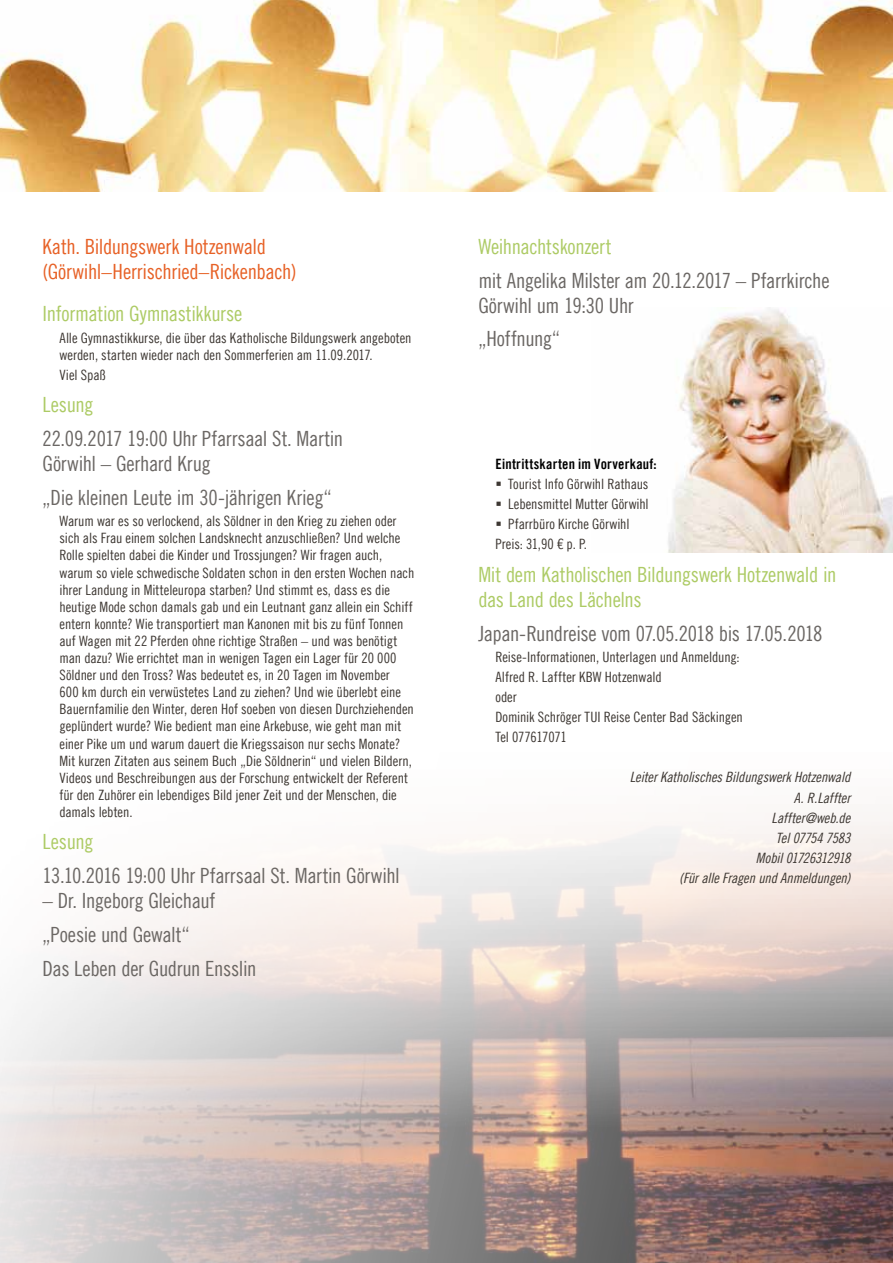
<style>
.page{position:relative;width:893px;height:1263px;background:#fff}
.page>*{position:absolute;margin:0;border:0;box-sizing:border-box;transform-origin:0 0}
.t1{font:21px/25.2px "Trade Gothic LT Com Cn 18";letter-spacing:-.015em;color:#6b6764}
.t2{font:21px/25.2px "Trade Gothic LT Com Cn 18";letter-spacing:-.015em;color:#adcb65}
.t3{font:21px/25.2px "Trade Gothic LT Com Cn 18";letter-spacing:-.015em;color:#e76126}
.t4{font:14.25px/17.1px "Trade Gothic LT Com Cn 18";letter-spacing:-.005em;color:#3d3732}
.t5{font:14.25px/20.1px "Trade Gothic LT Com Cn 18 Obl";letter-spacing:-.01em;color:#3d3732;text-align:right}
.t6{font:14.25px "Trade Gothic LT Com Bd Cn 20";letter-spacing:.02em;color:#000}
</style>
<div class="page">
<img style="left:0;top:815px;width:893px;height:448px">
<img style="left:668px;top:307px;width:225px;height:246px">
<img style="left:0;top:0;width:893px;height:191px">
<hr style="left:892px;top:553px;width:1px;height:68px;background:#adcb65">
<h1 class="t3" style="left:43px;top:234px;width:256px">Kath. Bildungswerk Hotzenwald (Görwihl–Herrischried–Rickenbach)</h1>
<h1 class="t2" style="left:43px;top:301px;width:201px">Information Gymnastikkurse</h1>
<p class="t4" style="left:60px;top:329px;width:354px">Alle Gymnastikkurse, die über das Katholische Bildungswerk angeboten werden, starten wieder nach den Sommerferien am 11.09.2017.</p>
<p class="t4" style="left:60px;top:366px;width:48px">Viel Spaß</p>
<h1 class="t2" style="left:43px;top:392px;width:52px">Lesung</h1>
<h1 class="t1" style="left:43px;top:426px;width:302px">22.09.2017 19:00 Uhr Pfarrsaal St. Martin<br>Görwihl – Gerhard Krug</h1>
<h1 class="t1" style="left:43px;top:484px;width:291px">„Die kleinen Leute im 30-jährigen Krieg“</h1>
<p class="t4" style="left:60px;top:512px;width:356px">Warum war es so verlockend, als Söldner in den Krieg zu ziehen oder sich als Frau einem solchen Landsknecht anzuschließen? Und welche Rolle spielten dabei die Kinder und Trossjungen? Wir fragen auch, warum so viele schwedische Soldaten schon in den ersten Wochen nach ihrer Landung in Mitteleuropa starben? Und stimmt es, dass es die heutige Mode schon damals gab und ein Leutnant ganz allein ein Schiff entern konnte? Wie transportiert man Kanonen mit bis zu fünf Tonnen auf Wagen mit 22 Pferden ohne richtige Straßen – und was benötigt man dazu? Wie errichtet man in wenigen Tagen ein Lager für 20 000<br>Söldner und den Tross? Was bedeutet es, in 20 Tagen im November<br>600 km durch ein verwüstetes Land zu ziehen? Und wie überlebt eine Bauernfamilie den Winter, deren Hof soeben von diesen Durchziehenden geplündert wurde? Wie bedient man eine Arkebuse, wie geht man mit einer Pike um und warum dauert die Kriegssaison nur sechs Monate?<br>Mit kurzen Zitaten aus seinem Buch „Die Söldnerin“ und vielen Bildern, Videos und Beschreibungen aus der Forschung entwickelt der Referent für den Zuhörer ein lebendiges Bild jener Zeit und der Menschen, die damals lebten.</p>
<h1 class="t2" style="left:43px;top:829px;width:52px">Lesung</h1>
<h1 class="t1" style="left:43px;top:863px;width:359px">13.10.2016 19:00 Uhr Pfarrsaal St. Martin Görwihl</h1>
<h1 class="t1" style="left:43px;top:884px;width:215px;line-height:33.8px">– Dr. Ingeborg Gleichauf „Poesie und Gewalt“<br>Das Leben der Gudrun Ensslin</h1>
<h1 class="t2" style="left:478px;top:233px;width:135px">Weihnachtskonzert</h1>
<h1 class="t1" style="left:478px;top:267px;width:353px">mit Angelika Milster am 20.12.2017 – Pfarrkirche<br>Görwihl um 19:30 Uhr</h1>
<h1 class="t1" style="left:478px;top:326px;width:83px">„Hoffnung“</h1>
<p class="t6" style="left:495px;top:455px;width:163px">Eintrittskarten im Vorverkauf:</p>
<p class="t4" style="left:508px;top:475px;width:142px">Tourist Info Görwihl Rathaus</p>
<p class="t4" style="left:508px;top:495px;width:142px">Lebensmittel Mutter Görwihl</p>
<p class="t4" style="left:508px;top:515px;width:123px">Pfarrbüro Kirche Görwihl</p>
<p class="t4" style="left:495px;top:535px;width:93px">Preis: 31,90 € p. P.</p>
<h1 class="t2" style="left:478px;top:561px;width:360px">Mit dem Katholischen Bildungswerk Hotzenwald in das Land des Lächelns</h1>
<h1 class="t1" style="left:478px;top:620px;width:346px">Japan-Rundreise vom 07.05.2018 bis 17.05.2018</h1>
<p class="t4" style="left:495px;top:647px;width:249px;line-height:20.1px">Reise-Informationen, Unterlagen und Anmeldung:<br>Alfred R. Laffter KBW Hotzenwald<br>oder<br>Dominik Schröger TUI Reise Center Bad Säckingen<br>Tel 077617071</p>
<p class="t5" style="left:630px;top:767px;width:222px">Leiter Katholisches Bildungswerk Hotzenwald<br>A. R.Laffter<br>Laffter@web.de<br>Tel 07754 7583<br>Mobil 01726312918<br>(Für alle Fragen und Anmeldungen)</p>
</div>
